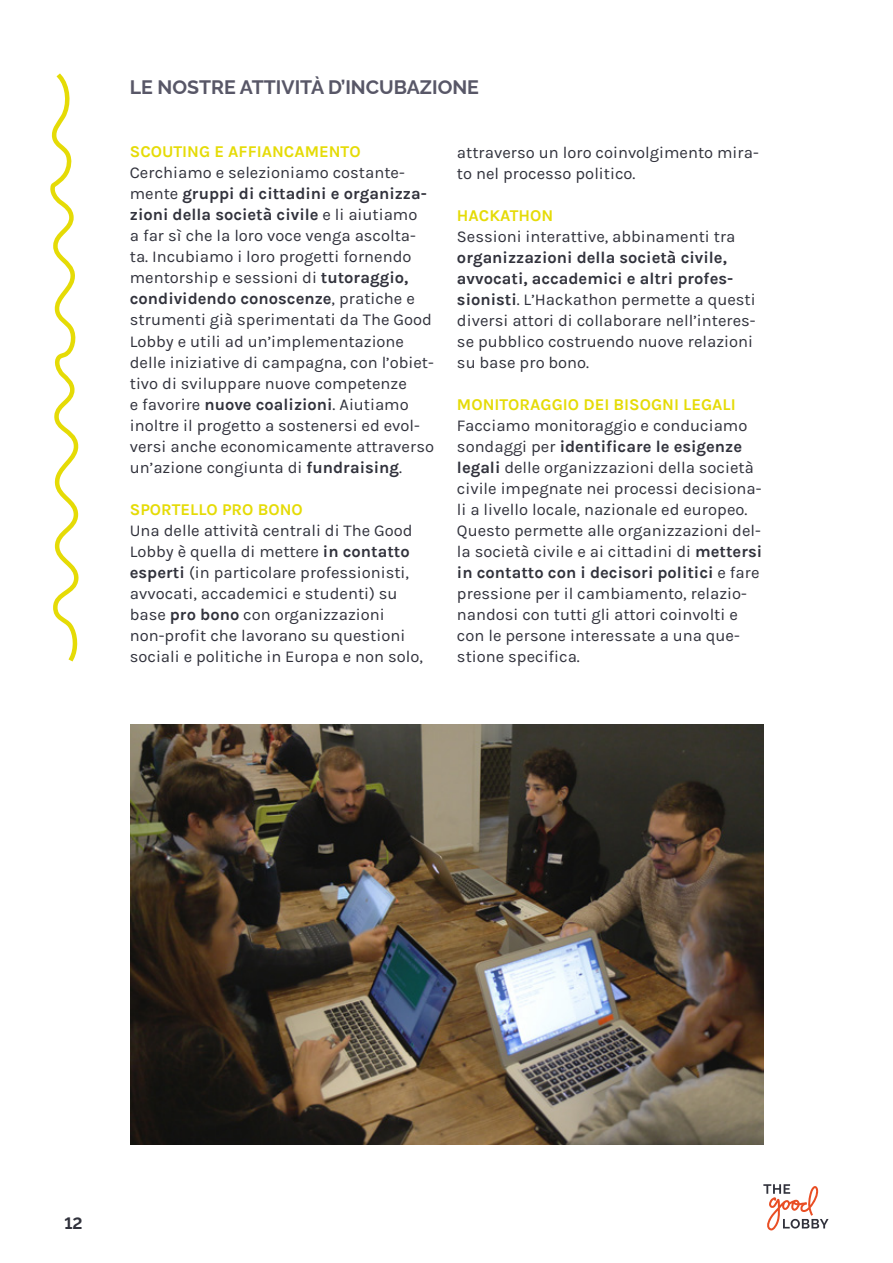
<style>
.page{position:relative;width:893px;height:1263px;background:#fff}
.page>*{position:absolute;margin:0;border:0;box-sizing:border-box;transform-origin:0 0}
.t1{font:700 19.5px "Raleway";color:#585767}
.t2{font:16.5px/21px "Karla";color:#31323c}
.t3{font:700 16.5px "Karla";color:#e5db06}
.t4{font:700 16.5px "Raleway";color:#31323c}
.s1{font-weight:700}
</style>
<div class="page">
<svg style="left:763px;top:1184px;width:65px;height:46px"></svg>
<svg style="left:50px;top:73px;width:29px;height:589px"></svg>
<img style="left:130px;top:724px;width:633px;height:420px">
<p class="t1" style="left:130px;top:72px;width:351px">LE NOSTRE ATTIVITÀ D’INCUBAZIONE</p>
<p class="t3" style="left:130px;top:142px;width:232px">SCOUTING E AFFIANCAMENTO</p>
<p class="t2" style="left:130px;top:163px;width:306px">Cerchiamo e selezioniamo costante&shy;mente <span class="s1">gruppi di cittadini e organizza&shy;zioni della società civile</span> e li aiutiamo<br>a far sì che la loro voce venga ascolta&shy;ta. Incubiamo i loro progetti fornendo mentorship e sessioni di <span class="s1">tutoraggio, condividendo conoscenze</span>, pratiche e strumenti già sperimentati da The Good Lobby e utili ad un’implementazione delle iniziative di campagna, con l’obiet&shy;tivo di sviluppare nuove competenze<br>e favorire <span class="s1">nuove coalizioni</span>. Aiutiamo inoltre il progetto a sostenersi ed evol&shy;versi anche economicamente attraverso un’azione congiunta di <span class="s1">fundraising</span>.</p>
<p class="t3" style="left:130px;top:499px;width:174px">SPORTELLO PRO BONO</p>
<p class="t2" style="left:130px;top:520px;width:295px">Una delle attività centrali di The Good Lobby è quella di mettere <span class="s1">in contatto esperti</span> (in particolare professionisti, avvocati, accademici e studenti) su base <span class="s1">pro bono</span> con organizzazioni non-profit che lavorano su questioni sociali e politiche in Europa e non solo,</p>
<p class="t2" style="left:457px;top:142px;width:303px">attraverso un loro coinvolgimento mira&shy;to nel processo politico.</p>
<p class="t3" style="left:457px;top:205px;width:98px">HACKATHON</p>
<p class="t2" style="left:457px;top:226px;width:280px">Sessioni interattive, abbinamenti tra</p>
<p class="t2" style="left:457px;top:247px;width:300px"><span class="s1">organizzazioni della società civile, avvocati, accademici e altri profes&shy;sionisti</span>. L’Hackathon permette a questi diversi attori di collaborare nell’interes&shy;se pubblico costruendo nuove relazioni su base pro bono.</p>
<p class="t3" style="left:457px;top:394px;width:280px">MONITORAGGIO DEI BISOGNI LEGALI</p>
<p class="t2" style="left:457px;top:415px;width:307px">Facciamo monitoraggio e conduciamo sondaggi per <span class="s1">identificare le esigenze legali</span> delle organizzazioni della società civile impegnate nei processi decisiona&shy;li a livello locale, nazionale ed europeo.<br>Questo permette alle organizzazioni del&shy;la società civile e ai cittadini di <span class="s1">mettersi in contatto con i decisori politici</span> e fare pressione per il cambiamento, relazio&shy;nandosi con tutti gli attori coinvolti e con le persone interessate a una que&shy;stione specifica.</p>
<p class="t4" style="left:64px;top:1209px;width:20px">12</p>
</div>
